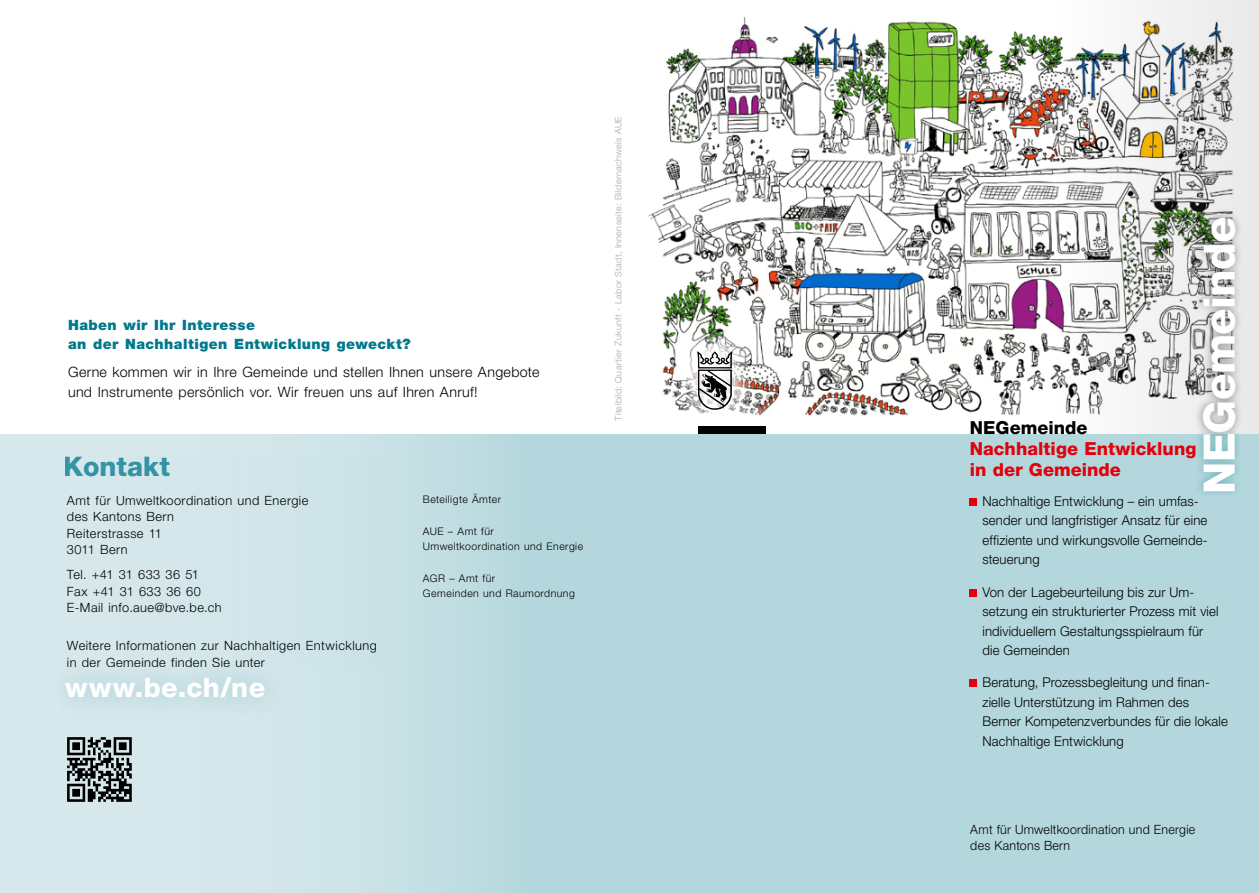
<style>
.page{position:relative;width:1259px;height:893px;background:#fff}
.page>*{position:absolute;margin:0;border:0;box-sizing:border-box;transform-origin:0 0}
.t1{font:800 43.5px "Helvetica Neue";letter-spacing:-.015em;color:#fff}
.t2{font:800 27px "Helvetica Neue";letter-spacing:.015em;color:#fff}
.t3{font:800 27px "Helvetica Neue";color:#3ea3b2}
.t4{font:800 18px/21px "Helvetica Neue";color:#e3000b}
.t5{font:800 18px "Helvetica Neue";color:#000}
.t6{font:300 14.25px/19.5px "Helvetica Neue";letter-spacing:.025em;color:#000}
.t7{font:900 14.25px/19.5px "Helvetica Neue";letter-spacing:.03em;color:#00798c}
.t8{font:300 13.5px/19.5px "Helvetica Neue";letter-spacing:.01em;color:#000}
.t9{font:300 12.75px/16.5px "Helvetica Neue";letter-spacing:.035em;color:#000}
.t10{font:300 10.5px/15px "Helvetica Neue";letter-spacing:.045em;color:#000}
.t11{font:300 9px "Helvetica Neue";letter-spacing:.035em;color:#a7a7a8}
</style>
<div class="page">
<div style="left:1056px;top:0;width:203px;height:434px;background:#e9e9e9"></div>
<img style="left:648px;top:10px;width:587px;height:424px">
<svg style="left:674px;top:325px;width:114px;height:109px"></svg>
<svg style="left:697px;top:351px;width:35px;height:60px"></svg>
<div style="left:698px;top:426px;width:67px;height:8px;background:#000"></div>
<div style="left:0;top:434px;width:1259px;height:459px;background:#b3d7dc"></div>
<div style="left:0;top:434px;width:528px;height:459px;background:linear-gradient(to right,#deecf0,#bedce1)"></div>
<div style="left:969px;top:498px;width:8px;height:7px;background:#e3000b"></div>
<div style="left:969px;top:589px;width:8px;height:7px;background:#e3000b"></div>
<div style="left:969px;top:680px;width:8px;height:7px;background:#e3000b"></div>
<div style="left:1193px;top:208px;width:50px;height:232px;background:#000;opacity:.4"></div>
<div style="left:1195px;top:426px;width:47px;height:73px;background:#00798c;opacity:.4"></div>
<div style="left:44px;top:655px;width:242px;height:66px;background:#d0e4e9"></div>
<svg style="left:67px;top:737px;width:65px;height:65px;background:#60686a"></svg>
<p class="t7" style="left:68px;top:315px;width:344px">Haben wir Ihr Interesse<br>an der Nachhaltigen Entwicklung geweckt?</p>
<p class="t6" style="left:68px;top:362px;width:473px">Gerne kommen wir in Ihre Gemeinde und stellen Ihnen unsere Angebote und Instrumente persönlich vor. Wir freuen uns auf Ihren Anruf!</p>
<h2 class="t3" style="left:64px;top:450px;width:108px">Kontakt</h2>
<p class="t9" style="left:67px;top:492px;width:243px">Amt für Umweltkoordination und Energie des Kantons Bern<br>Reiterstrasse 11<br>3011 Bern</p>
<p class="t9" style="left:67px;top:566px;width:156px">Tel. +41 31 633 36 51<br>Fax +41 31 633 36 60<br>E-Mail info.aue@bve.be.ch</p>
<p class="t9" style="left:67px;top:637px;width:311px">Weitere Informationen zur Nachhaltigen Entwicklung in der Gemeinde finden Sie unter</p>
<h2 class="t2" style="left:65px;top:671px;width:201px">www.be.ch/ne</h2>
<p class="t10" style="left:423px;top:492px;width:79px">Beteiligte Ämter</p>
<p class="t10" style="left:423px;top:524px;width:162px">AUE – Amt für<br>Umweltkoordination und Energie</p>
<p class="t10" style="left:423px;top:571px;width:153px">AGR – Amt für<br>Gemeinden und Raumordnung</p>
<p class="t11" style="left:613px;top:421px;width:306px;rotate:-90deg">Titelbild: Quartier Zukunft - Labor Stadt, Innenseite: Bildernachweis AUE</p>
<h1 class="t1" style="left:1193px;top:494px;width:279px;rotate:-90deg">NEGemeinde</h1>
<h3 class="t5" style="left:969px;top:417px;width:119px">NEGemeinde</h3>
<h3 class="t4" style="left:969px;top:438px;width:228px">Nachhaltige Entwicklung in der Gemeinde</h3>
<p class="t8" style="left:982px;top:491px;width:227px">Nachhaltige Entwicklung – ein umfas&shy;sender und langfristiger Ansatz für eine effiziente und wirkungsvolle Gemeinde&shy;steuerung</p>
<p class="t8" style="left:982px;top:582px;width:238px">Von der Lagebeurteilung bis zur Um&shy;setzung ein strukturierter Prozess mit viel individuellem Gestaltungsspielraum für die Gemeinden</p>
<p class="t8" style="left:982px;top:673px;width:247px">Beratung, Prozessbegleitung und finan&shy;zielle Unterstützung im Rahmen des Berner Kompetenzverbundes für die lokale Nachhaltige Entwicklung</p>
<p class="t9" style="left:970px;top:821px;width:226px">Amt für Umweltkoordination und Energie des Kantons Bern</p>
</div>
